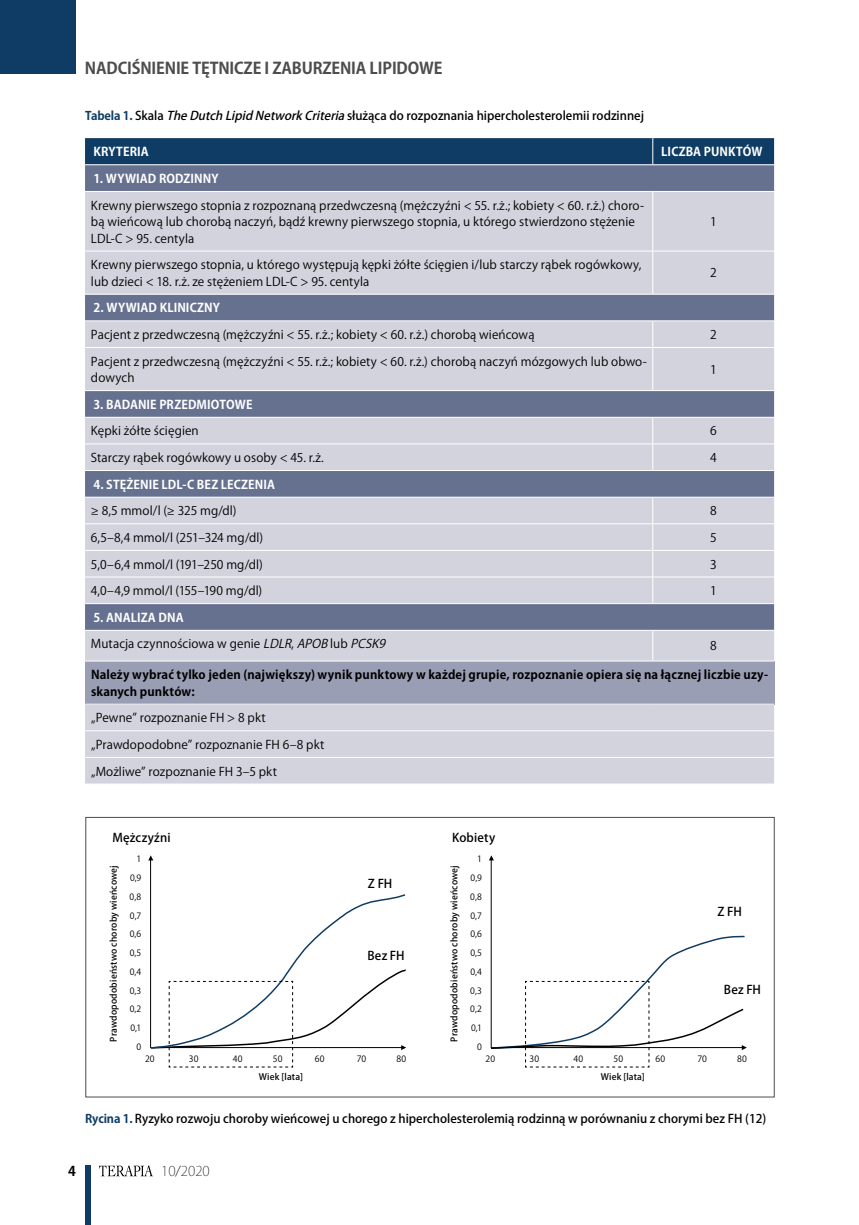
<style>
.page{position:relative;width:859px;height:1225px;background:#fff}
.page>*{position:absolute;margin:0;border:0;box-sizing:border-box;transform-origin:0 0}
.t1{font:700 16.05px "Koz Go Pr 6 N";letter-spacing:-.01em;color:#4d4d4f}
.t2{font:200 13.5px "Koz Go Pr 6 N";color:#000}
.t3{font:700 13.5px "Koz Go Pr 6 N";color:#000}
.t4{font:12px/16.5px "Koz Go Pr 6 N";letter-spacing:.01em;color:#000}
.t5{font:500 12px "Koz Go Pr 6 N";color:#000}
.t6{font:700 12px/16.5px "Koz Go Pr 6 N";letter-spacing:.015em;color:#000}
.t7{font:700 12px "Koz Go Pr 6 N";letter-spacing:.01em;color:#fff}
.t8{font:500 8.85px "Koz Go Pr 6 N";letter-spacing:.02em;color:#000}
.t9{font:8.7px/18.8px "Koz Go Pr 6 N";letter-spacing:.01em;color:#000;text-align:right}
.s1{font-weight:700;font-size:11.85px;color:#0f3c64}
.s2{font-style:italic}
</style>
<div class="page">
<svg style="left:99px;top:1165px;width:54px;height:11px"></svg>
<div style="left:85px;top:1165px;width:5px;height:60px;background:#0f3c64"></div>
<div style="left:0;top:0;width:76px;height:73px;background:#0f3c64"></div>
<div style="left:85px;top:165px;width:689px;height:26px;background:#66708f"></div>
<svg style="left:85px;top:192px;width:689px;height:591px;background:#bec0cd"></svg>
<svg style="left:653px;top:192px;width:121px;height:468px;background:#babdcb"></svg>
<div style="left:85px;top:661px;width:689px;height:43px;background:#9a9eb4"></div>
<div style="left:85px;top:138px;width:689px;height:26px;background:#0f3c64"></div>
<hr style="left:652px;top:192px;width:1px;height:59px;background:#fff">
<hr style="left:85px;top:251px;width:568px;height:1px;background:#fff">
<hr style="left:653px;top:251px;width:121px;height:1px;background:#fff">
<hr style="left:652px;top:251px;width:1px;height:43px;background:#fff">
<hr style="left:85px;top:320px;width:568px;height:1px;background:#fff">
<hr style="left:653px;top:320px;width:121px;height:1px;background:#fff">
<svg style="left:652px;top:321px;width:1px;height:26px"></svg>
<hr style="left:85px;top:347px;width:568px;height:1px;background:#fff">
<hr style="left:653px;top:347px;width:121px;height:1px;background:#fff">
<hr style="left:652px;top:348px;width:1px;height:42px;background:#fff">
<hr style="left:85px;top:417px;width:568px;height:1px;background:#fff">
<hr style="left:653px;top:417px;width:121px;height:1px;background:#fff">
<hr style="left:85px;top:443px;width:568px;height:1px;background:#fff">
<hr style="left:653px;top:443px;width:121px;height:1px;background:#fff">
<svg style="left:652px;top:418px;width:1px;height:52px"></svg>
<hr style="left:85px;top:497px;width:568px;height:1px;background:#fff">
<hr style="left:653px;top:497px;width:121px;height:1px;background:#fff">
<hr style="left:85px;top:523px;width:568px;height:1px;background:#fff">
<hr style="left:653px;top:523px;width:121px;height:1px;background:#fff">
<hr style="left:85px;top:550px;width:568px;height:1px;background:#fff">
<hr style="left:653px;top:550px;width:121px;height:1px;background:#fff">
<hr style="left:85px;top:576px;width:568px;height:1px;background:#fff">
<hr style="left:653px;top:576px;width:121px;height:1px;background:#fff">
<svg style="left:652px;top:497px;width:1px;height:106px"></svg>
<hr style="left:85px;top:630px;width:568px;height:1px;background:#fff">
<hr style="left:653px;top:630px;width:121px;height:1px;background:#fff">
<hr style="left:652px;top:630px;width:1px;height:30px;background:#fff">
<hr style="left:85px;top:660px;width:568px;height:1px;background:#fff">
<hr style="left:653px;top:660px;width:121px;height:1px;background:#fff">
<hr style="left:85px;top:704px;width:568px;height:1px;background:#fff">
<hr style="left:653px;top:704px;width:121px;height:1px;background:#fff">
<hr style="left:85px;top:730px;width:568px;height:1px;background:#fff">
<hr style="left:653px;top:730px;width:121px;height:1px;background:#fff">
<hr style="left:85px;top:757px;width:568px;height:1px;background:#fff">
<hr style="left:653px;top:757px;width:121px;height:1px;background:#fff">
<hr style="left:85px;top:294px;width:568px;height:1px;background:#fff">
<hr style="left:653px;top:294px;width:121px;height:1px;background:#fff">
<hr style="left:85px;top:390px;width:568px;height:1px;background:#fff">
<hr style="left:653px;top:390px;width:121px;height:1px;background:#fff">
<hr style="left:85px;top:470px;width:568px;height:1px;background:#fff">
<hr style="left:653px;top:470px;width:121px;height:1px;background:#fff">
<hr style="left:85px;top:603px;width:568px;height:1px;background:#fff">
<hr style="left:653px;top:603px;width:121px;height:1px;background:#fff">
<div style="left:85px;top:817px;width:690px;height:280px;border:1px solid #4d4d4f"></div>
<hr style="left:150px;top:858px;width:1px;height:189px;background:#000">
<hr style="left:491px;top:858px;width:1px;height:189px;background:#000">
<svg style="left:148px;top:855px;width:5px;height:5px"></svg>
<svg style="left:489px;top:855px;width:5px;height:5px"></svg>
<svg style="left:150px;top:893px;width:256px;height:174px"></svg>
<svg style="left:490px;top:934px;width:257px;height:133px"></svg>
<h1 class="t1" style="left:85px;top:59px;width:359px">NADCIŚNIENIE TĘTNICZE I ZABURZENIA LIPIDOWE</h1>
<p class="t5" style="left:85px;top:109px;width:561px"><span class="s1">Tabela 1.</span> Skala <span class="s2">TheDutchLipidNetworkCriteria</span>służąca do rozpoznania hipercholesterolemii rodzinnej</p>
<p class="t7" style="left:94px;top:145px;width:57px">KRYTERIA</p>
<p class="t7" style="left:661px;top:145px;width:103px">LICZBA PUNKTÓW</p>
<p class="t7" style="left:94px;top:172px;width:127px">1. WYWIAD RODZINNY</p>
<p class="t4" style="left:91px;top:197px;width:555px">Krewny pierwszego stopnia z rozpoznaną przedwczesną (mężczyźni &lt; 55. r.ż.; kobiety &lt; 60. r.ż.) choro&shy;bą wieńcową lub chorobą naczyń, bądź krewny pierwszego stopnia, u którego stwierdzono stężenie<br>LDL-C &gt; 95. centyla</p>
<p class="t4" style="left:710px;top:214px;width:8px">1</p>
<p class="t4" style="left:91px;top:257px;width:552px">Krewny pierwszego stopnia, u którego występują kępki żółte ścięgien i/lub starczy rąbek rogówkowy, lub dzieci &lt; 18. r.ż. ze stężeniem LDL-C &gt; 95. centyla</p>
<p class="t4" style="left:710px;top:265px;width:8px">2</p>
<p class="t7" style="left:94px;top:301px;width:128px">2. WYWIAD KLINICZNY</p>
<p class="t4" style="left:91px;top:326px;width:445px">Pacjent z przedwczesną (mężczyźni &lt; 55. r.ż.; kobiety &lt; 60. r.ż.) chorobą wieńcową</p>
<p class="t4" style="left:710px;top:326px;width:8px">2</p>
<p class="t4" style="left:91px;top:353px;width:557px">Pacjent z przedwczesną (mężczyźni &lt; 55. r.ż.; kobiety &lt; 60. r.ż.) chorobą naczyń mózgowych lub obwo&shy;dowych</p>
<p class="t4" style="left:710px;top:361px;width:8px">1</p>
<p class="t7" style="left:94px;top:397px;width:160px">3. BADANIE PRZEDMIOTOWE</p>
<p class="t4" style="left:91px;top:423px;width:109px">Kępki żółte ścięgien</p>
<p class="t4" style="left:710px;top:423px;width:8px">6</p>
<p class="t4" style="left:91px;top:449px;width:234px">Starczy rąbek rogówkowy u osoby &lt; 45. r.ż.</p>
<p class="t4" style="left:710px;top:449px;width:8px">4</p>
<p class="t7" style="left:94px;top:477px;width:183px">4. STĘŻENIE LDL-C BEZ LECZENIA</p>
<p class="t4" style="left:91px;top:503px;width:147px">≥ 8,5 mmol/l (≥ 325 mg/dl)</p>
<p class="t4" style="left:710px;top:503px;width:8px">8</p>
<p class="t4" style="left:91px;top:529px;width:174px">6,5–8,4 mmol/l (251–324 mg/dl)</p>
<p class="t4" style="left:710px;top:529px;width:8px">5</p>
<p class="t4" style="left:91px;top:556px;width:173px">5,0–6,4 mmol/l (191–250 mg/dl)</p>
<p class="t4" style="left:710px;top:556px;width:8px">3</p>
<p class="t4" style="left:91px;top:583px;width:173px">4,0–4,9 mmol/l (155–190 mg/dl)</p>
<p class="t4" style="left:710px;top:583px;width:8px">1</p>
<p class="t7" style="left:93px;top:610px;width:92px">5. ANALIZA DNA</p>
<p class="t4" style="left:91px;top:636px;width:300px">Mutacja czynnościowa w genie <span class="s2">LDLR</span>, <span class="s2">APOB</span>lub <span class="s2">PCSK9</span></p>
<p class="t4" style="left:710px;top:638px;width:8px">8</p>
<p class="t6" style="left:91px;top:667px;width:679px">Należy wybrać tylko jeden (największy) wynik punktowy w każdej grupie, rozpoznanie opiera się na łącznej liczbie uzy&shy;skanych punktów:</p>
<p class="t4" style="left:91px;top:710px;width:176px">„Pewne” rozpoznanie FH &gt; 8 pkt</p>
<p class="t4" style="left:91px;top:736px;width:235px">„Prawdopodobne” rozpoznanie FH 6–8 pkt</p>
<p class="t4" style="left:91px;top:763px;width:187px">„Możliwe” rozpoznanie FH 3–5 pkt</p>
<p class="t5" style="left:113px;top:830px;width:59px">Mężczyźni</p>
<p class="t5" style="left:452px;top:830px;width:44px">Kobiety</p>
<p class="t5" style="left:368px;top:876px;width:26px">Z FH</p>
<p class="t9" style="left:130px;top:850px;width:13px">1<br>0,9<br>0,8<br>0,7<br>0,6<br>0,5<br>0,4<br>0,3<br>0,2<br>0,1<br>0</p>
<p class="t9" style="left:470px;top:850px;width:13px">1<br>0,9<br>0,8<br>0,7<br>0,6<br>0,5<br>0,4<br>0,3<br>0,2<br>0,1<br>0</p>
<p class="t9" style="left:145px;top:1049px;width:11px">20</p>
<p class="t9" style="left:189px;top:1049px;width:11px">30</p>
<p class="t9" style="left:233px;top:1049px;width:11px">40</p>
<p class="t9" style="left:273px;top:1049px;width:11px">50</p>
<p class="t9" style="left:315px;top:1049px;width:11px">60</p>
<p class="t9" style="left:357px;top:1049px;width:11px">70</p>
<p class="t9" style="left:397px;top:1049px;width:11px">80</p>
<p class="t9" style="left:486px;top:1049px;width:11px">20</p>
<p class="t9" style="left:529px;top:1049px;width:11px">30</p>
<p class="t9" style="left:573px;top:1049px;width:11px">40</p>
<p class="t9" style="left:613px;top:1049px;width:11px">50</p>
<p class="t9" style="left:655px;top:1049px;width:11px">60</p>
<p class="t9" style="left:697px;top:1049px;width:11px">70</p>
<p class="t9" style="left:737px;top:1049px;width:11px">80</p>
<p class="t8" style="left:109px;top:1041px;width:178px;rotate:-90deg">Prawdopodobieństwo choroby wieńcowej</p>
<p class="t8" style="left:449px;top:1041px;width:178px;rotate:-90deg">Prawdopodobieństwo choroby wieńcowej</p>
<p class="t8" style="left:259px;top:1072px;width:46px">Wiek [lata]</p>
<p class="t8" style="left:601px;top:1072px;width:46px">Wiek [lata]</p>
<p class="t5" style="left:717px;top:905px;width:26px">Z FH</p>
<p class="t5" style="left:368px;top:948px;width:39px">Bez FH</p>
<p class="t5" style="left:724px;top:983px;width:39px">Bez FH</p>
<p class="t5" style="left:85px;top:1111px;width:683px"><span class="s1">Rycina 1.</span> Ryzyko rozwoju choroby wieńcowej u chorego z hipercholesterolemią rodzinną w porównaniu z chorymi bez FH (12)</p>
<p class="t3" style="left:68px;top:1163px;width:9px">4</p>
<p class="t2" style="left:161px;top:1163px;width:50px">10/2020</p>
</div>
